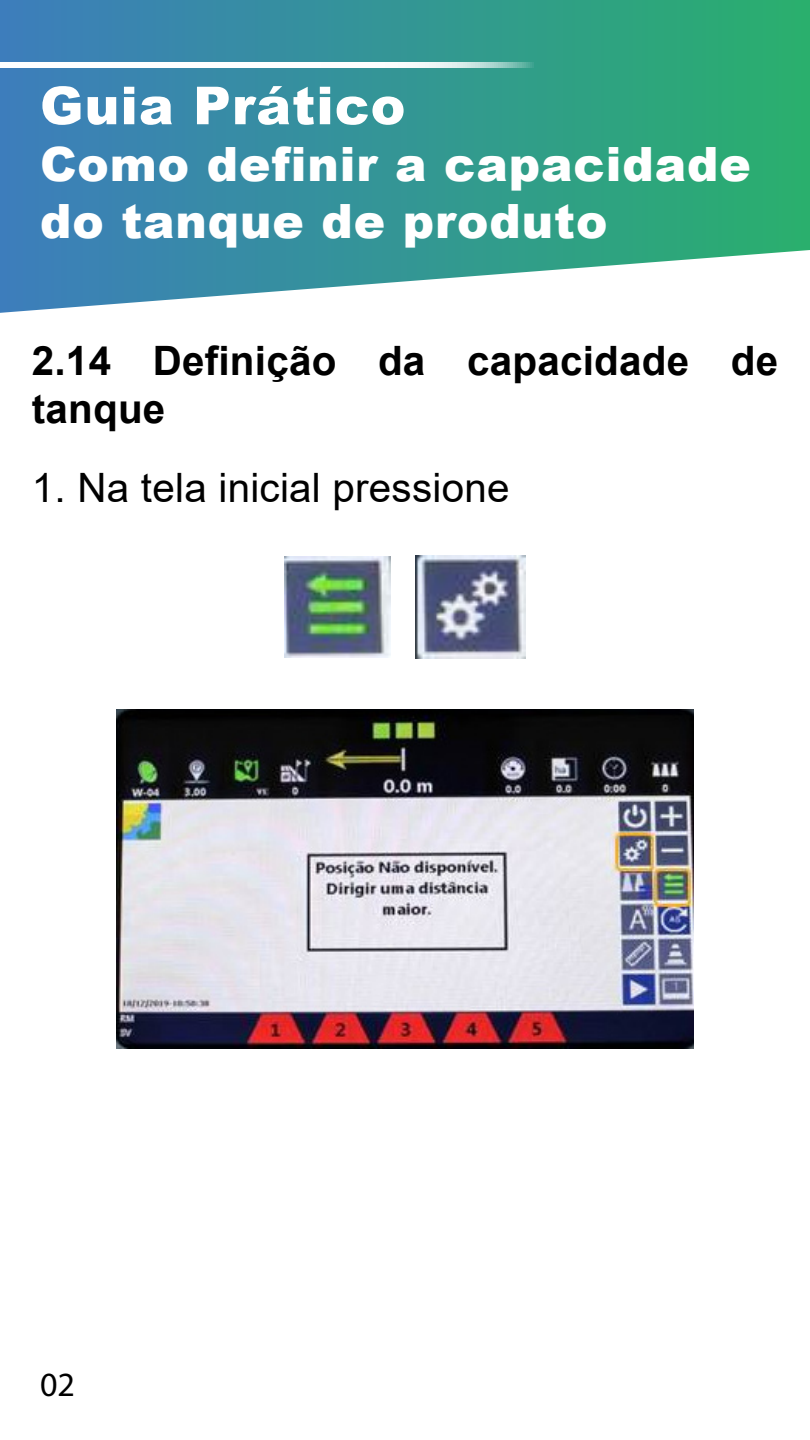
<style>
.page{position:relative;width:810px;height:1440px;background:#fff}
.page>*{position:absolute;margin:0;border:0;box-sizing:border-box;transform-origin:0 0}
.t1{font:900 52.43px "Arial";letter-spacing:.02em;color:#fff}
.t2{font:900 47.25px/56.7px "Arial";letter-spacing:.02em;color:#fff}
.t3{font:700 40.5px/48.6px "Arial";letter-spacing:.005em;color:#000}
.t4{font:40.5px "Arial";letter-spacing:.005em;color:#000}
.t5{font:34.05px "Myriad Pro";color:#000}
</style>
<div class="page">
<svg style="left:0;top:0;width:810px;height:313px;background:#48a0a0"></svg>
<img style="left:285px;top:557px;width:105px;height:100px">
<img style="left:415px;top:556px;width:110px;height:103px">
<img style="left:116px;top:709px;width:578px;height:340px">
<svg style="left:0;top:63px;width:534px;height:5px"></svg>
<p class="t1" style="left:40px;top:67px;width:367px">Guia Prático</p>
<p class="t2" style="left:40px;top:134px;width:712px">Como definir a capacidade do tanque de produto</p>
<p class="t3" style="left:32px;top:337px;width:748px">2.14 Definição da capacidade de tanque</p>
<p class="t4" style="left:32px;top:460px;width:479px">1. Na tela inicial pressione</p>
<p class="t5" style="left:40px;top:1364px;width:36px">02</p>
</div>
